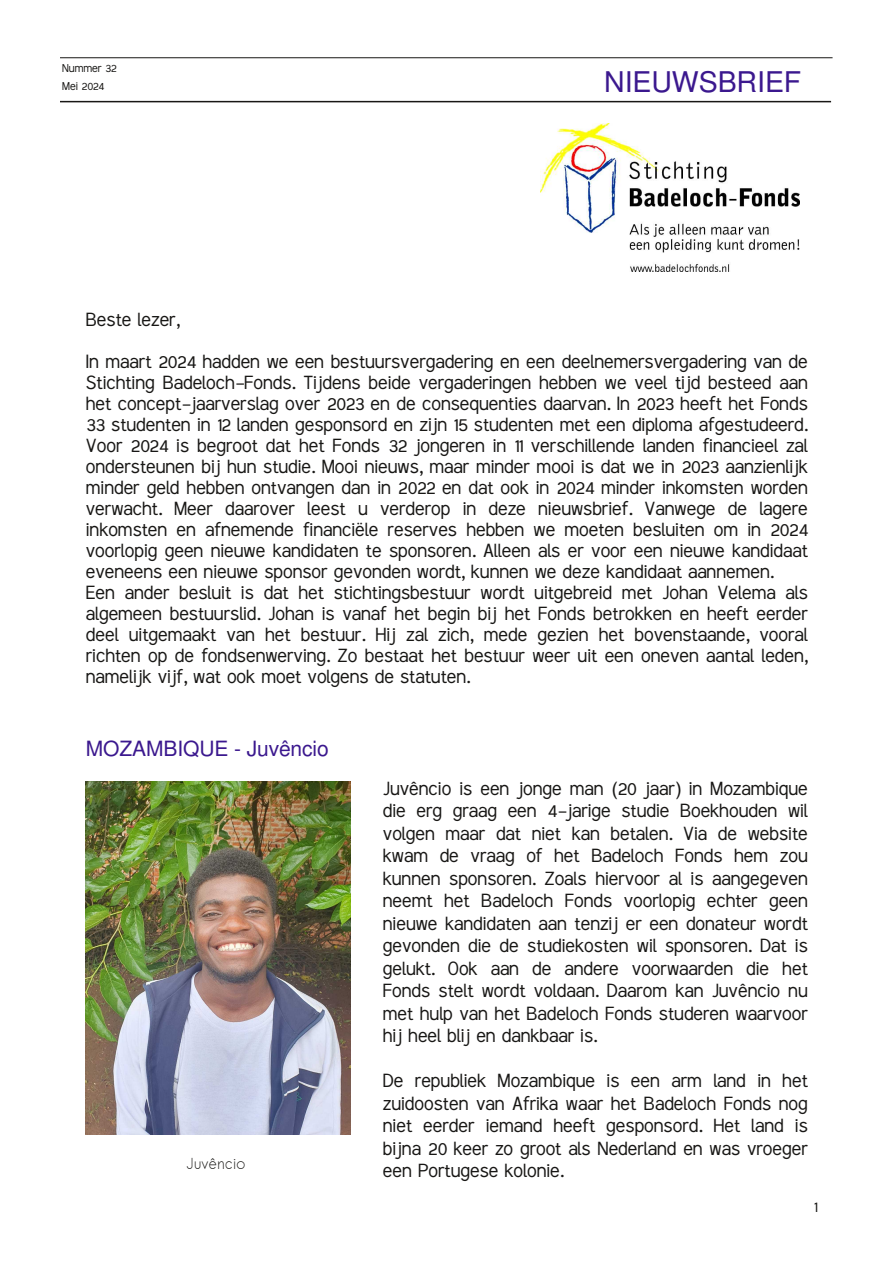
<style>
.page{position:relative;width:893px;height:1263px;background:#fff}
.page>*{position:absolute;margin:0;border:0;box-sizing:border-box;transform-origin:0 0}
.t1{font:28.5px "Cortoba";letter-spacing:-.005em;color:#3b188e}
.t2{font:22.5px/22.5px "Meera";color:#181715}
.t3{font:21px "Cortoba";letter-spacing:-.005em;color:#3b188e}
.t4{font:18px "Meera";color:#181715}
.t5{font:15.15px "Sawasdee";letter-spacing:-.005em;color:#181715}
.t6{font:13.5px/18px "Meera";letter-spacing:-.01em;color:#181715}
</style>
<div class="page">
<hr style="left:60px;top:57px;width:772px;height:1px;background:#181715">
<hr style="left:60px;top:101px;width:771px;height:1px;background:#181715">
<img style="left:540px;top:123px;width:260px;height:148px">
<img style="left:86px;top:781px;width:265px;height:354px">
<p class="t6" style="left:62px;top:61px;width:56px">Nummer 32<br>Mei 2024</p>
<p class="t1" style="left:604px;top:57px;width:199px">NIEUWSBRIEF</p>
<p class="t2" style="left:86px;top:300px;width:723px;line-height:42px">Beste lezer,<br>In maart 2024 hadden we een bestuursvergadering en een deelnemersvergadering van de</p>
<p class="t2" style="left:86px;top:374px;width:723px;line-height:21px">Stichting Badeloch-Fonds. Tijdens beide vergaderingen hebben we veel tijd besteed aan het concept-jaarverslag over 2023 en de consequenties daarvan. In 2023 heeft het Fonds 33 studenten in 12 landen gesponsord en zijn 15 studenten met een diploma afgestudeerd.<br>Voor 2024 is begroot dat het Fonds 32 jongeren in 11 verschillende landen financieel zal ondersteunen bij hun studie. Mooi nieuws, maar minder mooi is dat we in 2023 aanzienlijk minder geld hebben ontvangen dan in 2022 en dat ook in 2024 minder inkomsten worden verwacht. Meer daarover leest u verderop in deze nieuwsbrief. Vanwege de lagere inkomsten en afnemende financiële reserves hebben we moeten besluiten om in 2024 voorlopig geen nieuwe kandidaten te sponsoren. Alleen als er voor een nieuwe kandidaat eveneens een nieuwe sponsor gevonden wordt, kunnen we deze kandidaat aannemen.<br>Een ander besluit is dat het stichtingsbestuur wordt uitgebreid met Johan Velema als algemeen bestuurslid. Johan is vanaf het begin bij het Fonds betrokken en heeft eerder deel uitgemaakt van het bestuur. Hij zal zich, mede gezien het bovenstaande, vooral richten op de fondsenwerving. Zo bestaat het bestuur weer uit een oneven aantal leden, namelijk vijf, wat ook moet volgens de statuten.</p>
<p class="t3" style="left:86px;top:730px;width:244px">MOZAMBIQUE - Juvêncio</p>
<p class="t5" style="left:186px;top:1151px;width:61px">Juvêncio</p>
<p class="t2" style="left:383px;top:779px;width:426px;text-align:justify">Juvêncio is een jonge man (20 jaar) in Mozambique die erg graag een 4-jarige studie Boekhouden wil volgen maar dat niet kan betalen. Via de website kwam de vraag of het Badeloch Fonds hem zou kunnen sponsoren. Zoals hiervoor al is aangegeven neemt het Badeloch Fonds voorlopig echter geen nieuwe kandidaten aan tenzij er een donateur wordt gevonden die de studiekosten wil sponsoren. Dat is gelukt. Ook aan de andere voorwaarden die het Fonds stelt wordt voldaan. Daarom kan Juvêncio nu met hulp van het Badeloch Fonds studeren waarvoor hij heel blij en dankbaar is.</p>
<p class="t2" style="left:383px;top:1071px;width:426px;text-align:justify">De republiek Mozambique is een arm land in het zuidoosten van Afrika waar het Badeloch Fonds nog niet eerder iemand heeft gesponsord. Het land is bijna 20 keer zo groot als Nederland en was vroeger een Portugese kolonie.</p>
<p class="t4" style="left:814px;top:1199px;width:5px">1</p>
</div>
